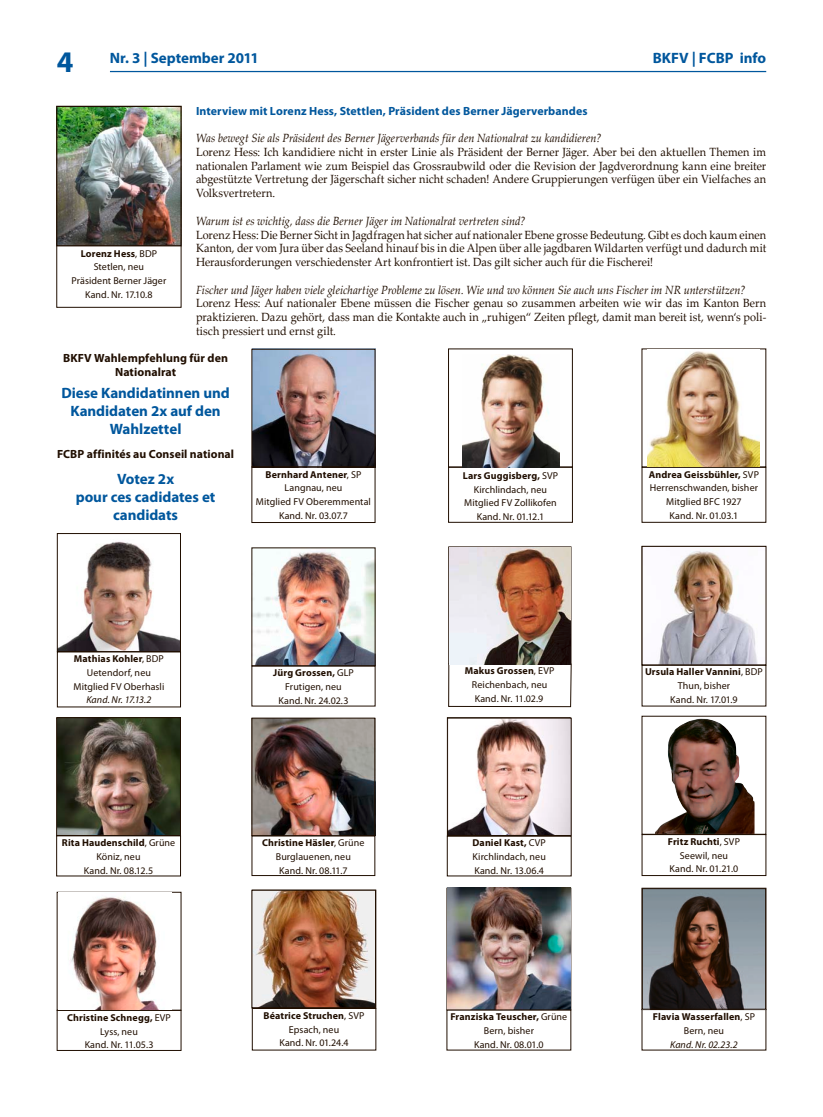
<style>
.page{position:relative;width:823px;height:1117px;background:#fff}
.page>*{position:absolute;margin:0;border:0;box-sizing:border-box;transform-origin:0 0}
.t1{font:700 15px/18.1px "Myriad Pro";letter-spacing:-.005em;color:#00579d;text-align:center}
.t2{font:11.88px/13.8px "Palatino Linotype";letter-spacing:.005em;color:#200e00;text-align:justify;scale:.92 1}
.t3{font:italic 11.88px "Palatino Linotype";color:#200e00;scale:.92 1}
.t4{font:700 11.88px/13.8px "Myriad Pro";letter-spacing:.005em;color:#200e00;text-align:center}
.t5{font:700 11.88px "Myriad Pro";letter-spacing:.005em;color:#00579d}
.t6{font:10px/13.8px "Myriad Pro";letter-spacing:.01em;color:#200e00;text-align:center}
.t7{font:italic 10px "Myriad Pro";color:#200e00}
.t8{font:700 10px/13.8px "Myriad Pro";letter-spacing:.01em;color:#200e00;text-align:center}
.s1{font-size:30px}
.s2{font-weight:700}
.s3{font-weight:400}
</style>
<div class="page">
<hr style="left:110px;top:71px;width:655px;height:1px;background:#00579d">
<img style="left:253px;top:351px;width:120px;height:114px">
<img style="left:58px;top:719px;width:121px;height:114px">
<img style="left:253px;top:550px;width:120px;height:114px">
<img style="left:253px;top:719px;width:120px;height:114px">
<img style="left:59px;top:541px;width:120px;height:108px">
<div style="left:446px;top:835px;width:125px;height:41px;border:1px solid #200e00"></div>
<img style="left:449px;top:719px;width:120px;height:114px">
<div style="left:447px;top:717px;width:124px;height:118px;border:1px solid #200e00"></div>
<img style="left:447px;top:887px;width:123px;height:122px">
<div style="left:56px;top:717px;width:125px;height:118px;border:1px solid #200e00"></div>
<div style="left:56px;top:835px;width:125px;height:41px;border:1px solid #200e00"></div>
<div style="left:641px;top:664px;width:124px;height:42px;border:1px solid #200e00"></div>
<img style="left:658px;top:550px;width:100px;height:113px">
<img style="left:58px;top:108px;width:122px;height:136px">
<div style="left:56px;top:106px;width:126px;height:140px;border:1px solid #200e00"></div>
<div style="left:641px;top:467px;width:124px;height:55px;border:1px solid #200e00"></div>
<img style="left:646px;top:349px;width:112px;height:117px">
<div style="left:57px;top:1009px;width:124px;height:41px;border:1px solid #200e00"></div>
<img style="left:70px;top:897px;width:89px;height:112px">
<div style="left:252px;top:1007px;width:124px;height:43px;border:1px solid #200e00"></div>
<img style="left:253px;top:891px;width:120px;height:114px">
<div style="left:251px;top:889px;width:124px;height:118px;border:1px solid #200e00"></div>
<div style="left:448px;top:348px;width:124px;height:119px;border:1px solid #200e00"></div>
<div style="left:448px;top:467px;width:124px;height:55px;border:1px solid #200e00"></div>
<img style="left:462px;top:354px;width:97px;height:113px">
<div style="left:251px;top:349px;width:124px;height:118px;border:1px solid #200e00"></div>
<div style="left:251px;top:466px;width:124px;height:56px;border:1px solid #200e00"></div>
<div style="left:641px;top:834px;width:124px;height:41px;border:1px solid #200e00"></div>
<img style="left:655px;top:718px;width:99px;height:115px">
<div style="left:641px;top:1008px;width:124px;height:42px;border:1px solid #200e00"></div>
<img style="left:643px;top:890px;width:120px;height:117px">
<div style="left:641px;top:888px;width:124px;height:121px;border:1px solid #200e00"></div>
<div style="left:251px;top:717px;width:124px;height:118px;border:1px solid #200e00"></div>
<div style="left:251px;top:835px;width:124px;height:40px;border:1px solid #200e00"></div>
<svg style="left:448px;top:663px;width:123px;height:44px"></svg>
<div style="left:57px;top:533px;width:124px;height:118px;border:1px solid #200e00"></div>
<div style="left:57px;top:651px;width:124px;height:56px;border:1px solid #200e00"></div>
<img style="left:449px;top:547px;width:121px;height:117px">
<div style="left:251px;top:665px;width:124px;height:41px;border:1px solid #200e00"></div>
<p class="t1" style="left:57px;top:48px;width:203px"><span class="s1">4</span> Nr. 3 | September 2011</p>
<p class="t1" style="left:652px;top:48px;width:115px">BKFV | FCBP info</p>
<p class="t6" style="left:71px;top:246px;width:96px"><span class="s2">Lorenz Hess</span>, BDP<br>Stetlen, neu<br>Präsident Berner Jäger<br>Kand. Nr. 17.10.8</p>
<p class="t5" style="left:196px;top:103px;width:393px">Interview mit Lorenz Hess, Stettlen, Präsident des Berner Jägerverbandes</p>
<p class="t3" style="left:196px;top:130px;width:442px">Was bewegt Sie als Präsident des Berner Jägerverbands für den Nationalrat zu kandidieren?</p>
<p class="t2" style="left:196px;top:144px;width:621px">Lorenz Hess: Ich kandidiere nicht in erster Linie als Präsident der Berner Jäger. Aber bei den aktuellen Themen im nationalen Parlament wie zum Beispiel das Grossraubwild oder die Revision der Jagdverordnung kann eine breiter abgestützte Vertretung der Jägerschaft sicher nicht schaden! Andere Gruppierungen verfügen über ein Vielfaches an Volksvertretern.</p>
<p class="t3" style="left:196px;top:212px;width:359px">Warum ist es wichtig, dass die Berner Jäger im Nationalrat vertreten sind?</p>
<p class="t2" style="left:196px;top:227px;width:621px">Lorenz Hess: Die Berner Sicht in Jagdfragen hat sicher auf nationaler Ebene grosse Bedeutung. Gibt es doch kaum einen Kanton, der vom Jura über das Seeland hinauf bis in die Alpen über alle jagdbaren Wildarten verfügt und dadurch mit Herausforderungen verschiedenster Art konfrontiert ist. Das gilt sicher auch für die Fischerei!</p>
<p class="t3" style="left:196px;top:281px;width:598px">Fischer und Jäger haben viele gleichartige Probleme zu lösen. Wie und wo können Sie auch uns Fischer im NR unterstützen?</p>
<p class="t2" style="left:196px;top:296px;width:621px">Lorenz Hess: Auf nationaler Ebene müssen die Fischer genau so zusammen arbeiten wie wir das im Kanton Bern praktizieren. Dazu gehört, dass man die Kontakte auch in „ruhigen“ Zeiten pflegt, damit man bereit ist, wenn‘s poli&shy;tisch pressiert und ernst gilt.</p>
<p class="t4" style="left:63px;top:351px;width:166px">BKFV Wahlempfehlung für den<br>Nationalrat</p>
<p class="t1" style="left:61px;top:383px;width:170px">Diese Kandidatinnen und<br>Kandidaten 2x auf den<br>Wahlzettel</p>
<p class="t4" style="left:57px;top:447px;width:178px">FCBP affinités au Conseil national</p>
<p class="t1" style="left:76px;top:469px;width:141px">Votez 2x<br>pour ces cadidates et candidats</p>
<p class="t6" style="left:256px;top:467px;width:116px"><span class="s2">Bernhard Antener</span>, SP<br>Langnau, neu<br>Mitglied FV Oberemmental<br>Kand. Nr. 03.07.7</p>
<p class="t6" style="left:462px;top:468px;width:97px"><span class="s2">Lars Guggisberg,</span> SVP<br>Kirchlindach, neu<br>Mitglied FV Zollikofen<br>Kand. Nr. 01.12.1</p>
<p class="t6" style="left:648px;top:467px;width:112px"><span class="s2">Andrea Geissbühler,</span> SVP<br>Herrenschwanden, bisher<br>Mitglied BFC 1927<br>Kand. Nr. 01.03.1</p>
<p class="t6" style="left:73px;top:651px;width:92px"><span class="s2">Mathias Kohler</span>, BDP<br>Uetendorf, neu<br>Mitglied FV Oberhasli</p>
<p class="t7" style="left:86px;top:693px;width:66px">Kand. Nr. 17.13.2</p>
<p class="t6" style="left:273px;top:665px;width:82px"><span class="s2">Jürg Grossen,</span> GLP<br>Frutigen, neu<br>Kand. Nr. 24.02.3</p>
<p class="t6" style="left:464px;top:663px;width:91px"><span class="s2">Makus Grossen</span>, EVP<br>Reichenbach, neu<br>Kand. Nr. 11.02.9</p>
<p class="t6" style="left:644px;top:665px;width:119px"><span class="s2">Ursula Haller Vannini</span>, BDP<br>Thun, bisher<br>Kand. Nr. 17.01.9</p>
<p class="t6" style="left:62px;top:835px;width:115px"><span class="s2">Rita Haudenschild</span>, Grüne<br>Köniz, neu<br>Kand. Nr. 08.12.5</p>
<p class="t6" style="left:262px;top:835px;width:104px"><span class="s2">Christine Häsler</span>, Grüne<br>Burglauenen, neu<br>Kand. Nr. 08.11.7</p>
<p class="t6" style="left:472px;top:835px;width:75px;text-align:justify"><span class="s2">Daniel Kast,</span> CVP Kirchlindach, neu Kand. Nr. 13.06.4</p>
<p class="t6" style="left:667px;top:834px;width:74px"><span class="s2">Fritz Ruchti</span>, SVP<br>Seewil, neu<br>Kand. Nr. 01.21.0</p>
<p class="t6" style="left:67px;top:1010px;width:105px"><span class="s2">Christine Schnegg,</span> EVP<br>Lyss, neu<br>Kand. Nr. 11.05.3</p>
<p class="t6" style="left:263px;top:1008px;width:102px"><span class="s2">Béatrice Struchen</span>, SVP<br>Epsach, neu<br>Kand. Nr. 01.24.4</p>
<p class="t6" style="left:450px;top:1009px;width:118px"><span class="s2">Franziska Teuscher,</span> Grüne<br>Bern, bisher<br>Kand. Nr. 08.01.0</p>
<p class="t8" style="left:652px;top:1009px;width:103px">Flavia Wasserfallen<span class="s3">, SP<br>Bern, neu</span></p>
<p class="t7" style="left:669px;top:1037px;width:69px">Kand. Nr. 02.23.2</p>
</div>
